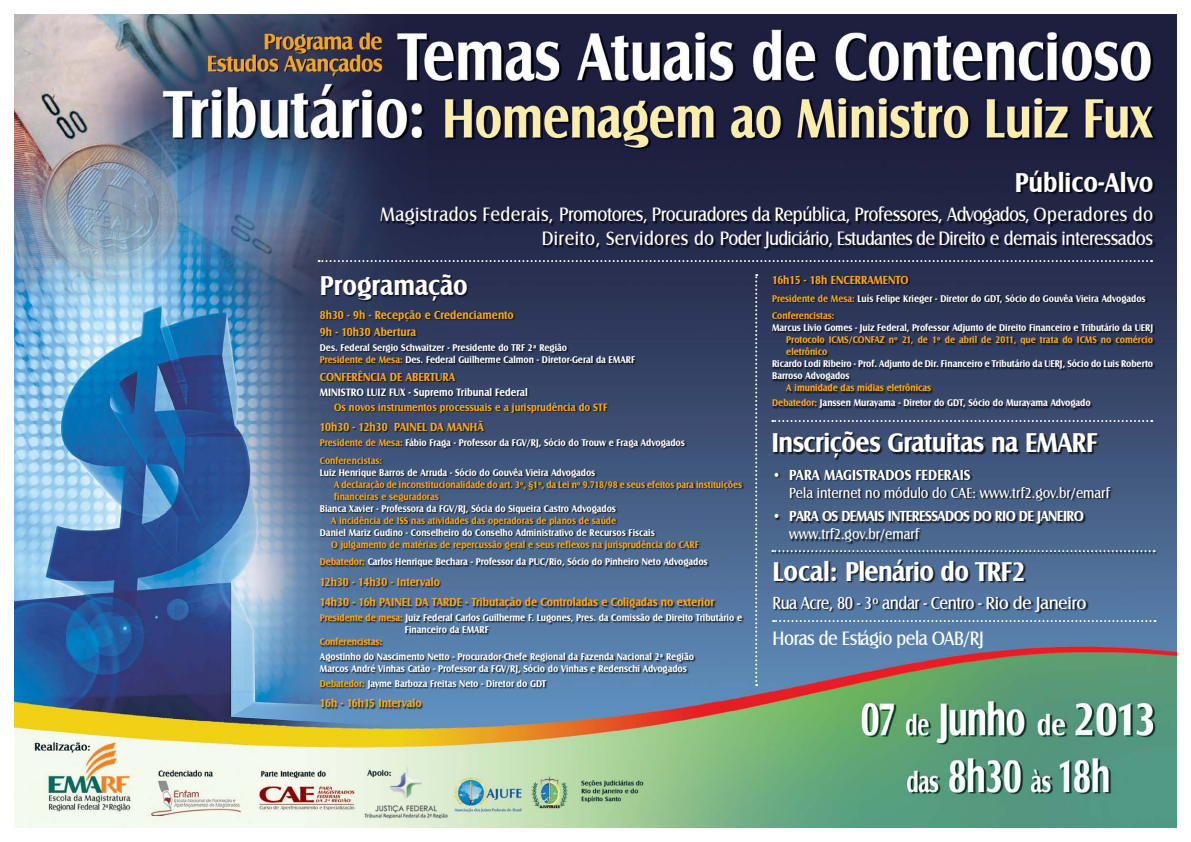
<style>
.page{position:relative;width:1191px;height:842px;background:#fff}
.page>*{position:absolute;margin:0;border:0;box-sizing:border-box;transform-origin:0 0}
.t1{font:700 28px "Castle T";letter-spacing:-.02em;color:#fff;scale:.9 1}
.t2{font:700 28px "Castle T";color:#fff;scale:.9 1}
.t3{font:20px/24px "Castle T";letter-spacing:-.02em;color:#fff;text-align:right;scale:.9 1}
.t4{font:18px "Castle T";letter-spacing:-.025em;color:#fff;scale:.9 1}
.t5{font:15px "Castle T";color:#fff;scale:.9 1}
.t6{font:700 15px "Castle T";letter-spacing:-.04em;color:#fff;scale:.9 1}
.t7{font:700 15px "Castle T";color:#fff;scale:.9 1}
.t8{font:700 12px/17.7px "Castle T";color:#faa61a;scale:.9 1}
.t9{font:700 11px "Castle T";color:#faa61a;scale:.9 1}
.t10{font:700 11px "Castle T";color:#fff;scale:.9 1}
.t11{font:700 10px/12px "Castle T";color:#fff;scale:.9 1}
.t12{font:700 10px/12px "Castle T";color:#faa61a;scale:.9 1}
.s1{color:#faa61a}
.s2{color:#fff}
</style>
<div class="page">
<img style="left:14px;top:14px;width:1162px;height:814px">
<div style="left:381px;top:171px;width:774px;height:80px;background:#000;opacity:.75"></div>
<div style="left:775px;top:470px;width:338px;height:74px;background:#000;opacity:.75"></div>
<svg style="left:755px;top:274px;width:2px;height:412px"></svg>
<div style="left:774px;top:560px;width:314px;height:54px;background:#000;opacity:.75"></div>
<div style="left:773px;top:432px;width:326px;height:28px;background:#000;opacity:.75"></div>
<svg style="left:773px;top:620px;width:382px;height:2px"></svg>
<div style="left:320px;top:275px;width:424px;height:435px;background:#000;opacity:.75"></div>
<svg style="left:772px;top:420px;width:380px;height:2px"></svg>
<div style="left:771px;top:550px;width:386px;height:5px;background:#000;opacity:.75"></div>
<svg style="left:772px;top:550px;width:382px;height:2px"></svg>
<div style="left:772px;top:276px;width:383px;height:134px;background:#000;opacity:.75"></div>
<svg style="left:319px;top:260px;width:833px;height:2px;background:#73778d"></svg>
<h1 class="t2" style="left:1014px;top:166px;width:155px">Público-Alvo</h1>
<h2 class="t3" style="left:380px;top:203px;width:860px">Magistrados Federais, Promotores, Procuradores da República, Professores, Advogados, Operadores do<br>Direito, Servidores do Poder Judiciário, Estudantes de Direito e demais interessados</h2>
<h1 class="t2" style="left:320px;top:270px;width:166px">Programação</h1>
<p class="t8" style="left:320px;top:306px;width:217px">8h30 - 9h - Recepção e Credenciamento<br>9h - 10h30 Abertura</p>
<p class="t11" style="left:320px;top:342px;width:352px">Des. Federal Sergio Schwaitzer - Presidente do TRF 2ª Região<br><span class="s1">Presidente de Mesa:</span> Des. Federal Guilherme Calmon - Diretor-Geral da EMARF</p>
<p class="t8" style="left:320px;top:368px;width:152px">CONFERÊNCIA DE ABERTURA</p>
<p class="t10" style="left:320px;top:386px;width:232px">MINISTRO LUIZ FUX - Supremo Tribunal Federal</p>
<p class="t9" style="left:334px;top:401px;width:305px">Os novos instrumentos processuais e a jurisprudência do STF</p>
<p class="t8" style="left:320px;top:418px;width:184px">10h30 - 12h30 PAINEL DA MANHÃ</p>
<p class="t11" style="left:320px;top:434px;width:407px;line-height:17.7px"><span class="s1">Presidente de Mesa:</span> Fábio Fraga - Professor da FGV/RJ, Sócio do Trouw e Fraga Advogados<br><span class="s1">Conferencistas:</span></p>
<p class="t11" style="left:320px;top:466px;width:307px">Luiz Henrique Barros de Arruda - Sócio do Gouvêa Vieira Advogados</p>
<p class="t12" style="left:334px;top:478px;width:455px">A declaração de inconstitucionalidade do art. 3º, §1º, da Lei nº 9.718/98 e seus efeitos para instituições financeiras e seguradoras</p>
<p class="t11" style="left:320px;top:502px;width:330px">Bianca Xavier - Professora da FGV/RJ, Sócia do Siqueira Castro Advogados</p>
<p class="t12" style="left:331px;top:514px;width:318px">A incidência de ISS nas atividades das operadoras de planos de saúde</p>
<p class="t11" style="left:320px;top:526px;width:373px">Daniel Mariz Gudino - Conselheiro do Conselho Administrativo de Recursos Fiscais</p>
<p class="t12" style="left:320px;top:535px;width:432px;line-height:17.7px;text-align:center">O julgamento de matérias de repercussão geral e seus reflexos na jurisprudência do CARF<br>Debatedor: <span class="s2">Carlos Henrique Bechara - Professor da PUC/Rio, Sócio do Pinheiro Neto Advogados</span></p>
<p class="t8" style="left:320px;top:571px;width:440px;line-height:20.5px">12h30 - 14h30 - Intervalo<br>14h30 - 16h PAINEL DA TARDE - Tributação de Controladas e Coligadas no exterior</p>
<p class="t11" style="left:405px;top:612px;width:376px;text-indent:-85px"><span class="s1">Presidente de mesa:</span> Juiz Federal Carlos Guilherme F. Lugones, Pres. da Comissão de Direito Tributário e<br>Financeiro da EMARF</p>
<p class="t12" style="left:320px;top:636px;width:71px">Conferencistas:</p>
<p class="t11" style="left:320px;top:651px;width:417px">Agostinho do Nascimento Netto - Procurador-Chefe Regional da Fazenda Nacional 2ª Região<br>Marcos André Vinhas Catão - Professor da FGV/RJ, Sócio do Vinhas e Redenschi Advogados</p>
<p class="t11" style="left:320px;top:677px;width:253px"><span class="s1">Debatedor:</span> Jayme Barboza Freitas Neto - Diretor do GDT</p>
<p class="t8" style="left:320px;top:694px;width:115px">16h - 16h15 Intervalo</p>
<p class="t8" style="left:772px;top:271px;width:153px">16h15 - 18h ENCERRAMENTO</p>
<p class="t11" style="left:772px;top:290px;width:416px;line-height:17.7px"><span class="s1">Presidente de Mesa:</span> Luís Felipe Krieger - Diretor do GDT, Sócio do Gouvêa Vieira Advogados<br><span class="s1">Conferencistas:</span></p>
<p class="t11" style="left:772px;top:322px;width:425px">Marcus Livio Gomes - Juiz Federal, Professor Adjunto de Direito Financeiro e Tributário da UERJ</p>
<p class="t12" style="left:786px;top:334px;width:409px">Protocolo ICMS/CONFAZ nº 21, de 1º de abril de 2011, que trata do ICMS no comércio eletrônico</p>
<p class="t11" style="left:772px;top:358px;width:425px">Ricardo Lodi Ribeiro - Prof. Adjunto de Dir. Financeiro e Tributário da UERJ, Sócio do Luis Roberto<br>Barroso Advogados</p>
<p class="t11" style="left:772px;top:381px;width:355px;line-height:14.8px;text-indent:14px"><span class="s1">A imunidade das mídias eletrônicas<br>Debatedor:</span> Janssen Murayama - Diretor do GDT, Sócio do Murayama Advogado</p>
<h1 class="t1" style="left:771px;top:427px;width:364px">Inscrições Gratuitas na EMARF</h1>
<h3 class="t7" style="left:772px;top:466px;width:222px">• PARA MAGISTRADOS FEDERAIS</h3>
<h3 class="t5" style="left:789px;top:484px;width:358px">Pela internet no módulo do CAE: www.trf2.gov.br/emarf</h3>
<h3 class="t6" style="left:772px;top:508px;width:348px">• PARA OS DEMAIS INTERESSADOS DO RIO DE JANEIRO</h3>
<h3 class="t5" style="left:789px;top:526px;width:146px">www.trf2.gov.br/emarf</h3>
<h1 class="t1" style="left:772px;top:556px;width:282px">Local: Plenário do TRF2</h1>
<h3 class="t4" style="left:772px;top:593px;width:350px">Rua Acre, 80 - 3º andar - Centro - Rio de Janeiro</h3>
<h2 class="t3" style="left:772px;top:627px;width:236px">Horas de Estágio pela OAB/RJ</h2>
</div>
